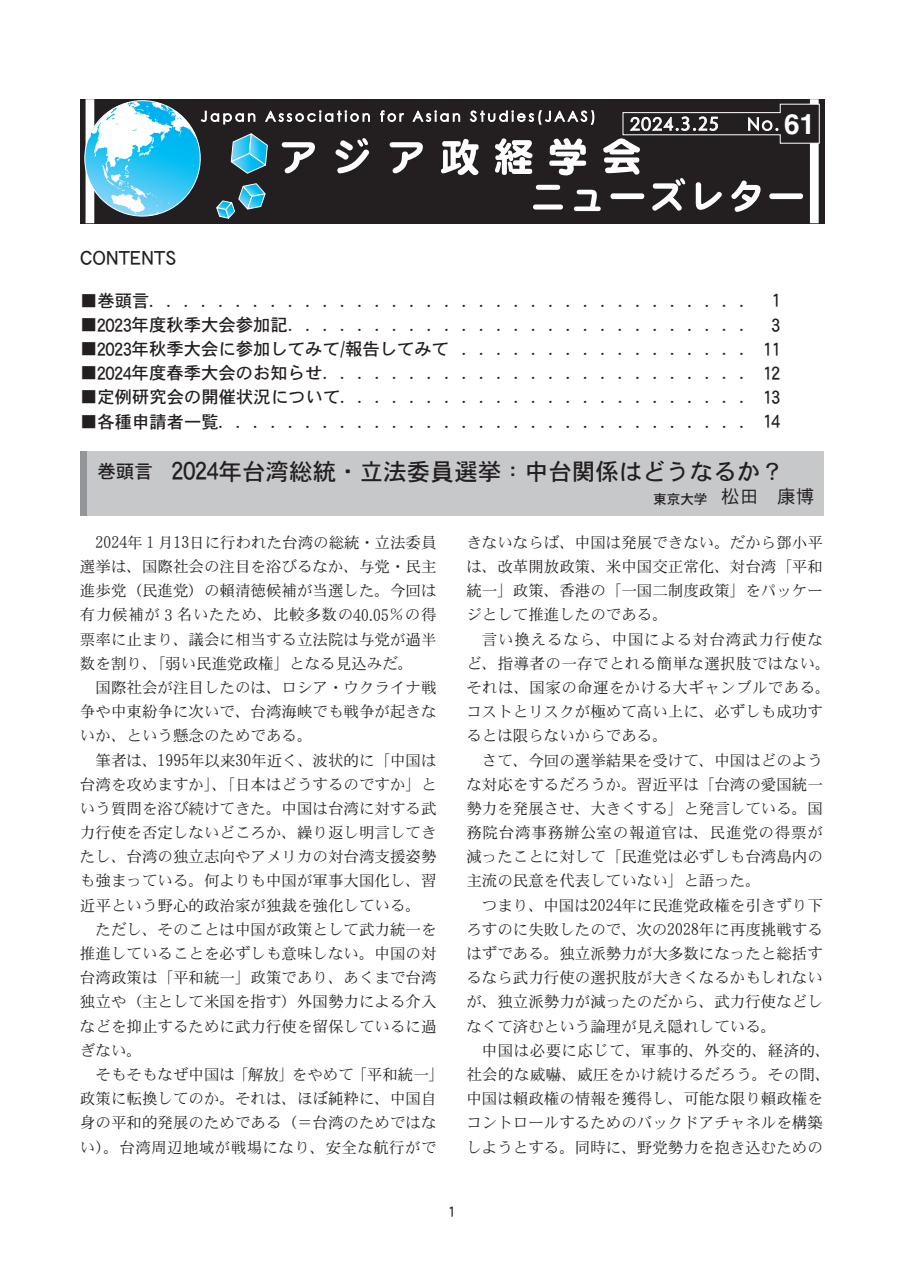
<style>
.page{position:relative;width:903px;height:1275px;background:#fff}
.page>*{position:absolute;margin:0;border:0;box-sizing:border-box;transform-origin:0 0}
.t1{font:700 28px "Helvetica LT Std";color:#fff}
.t2{font:23.62px "DFHS Gothic Pro 5 W5";color:#231f20}
.t3{font:21.7px "DFHS Gothic Pro 5 W5";color:#231f20;scale:.91 1}
.t4{font:18.55px "DFHS Gothic Pro 5 W3";color:#231f20}
.t5{font:17.5px "Century Gothic";color:#fff}
.t6{font:17.32px "DFHS Gothic Pro 5 W5";color:#231f20}
.t7{font:16.1px "DFHS Gothic Pro 5 W5";color:#231f20;scale:.9 1}
.t8{font:15.58px/24.2px "DFHS Mincho Pro 5 W3";color:#231f20;text-align:justify}
.t9{font:15.58px/24.2px "DFHS Mincho Pro 5 W3";letter-spacing:.025em;color:#231f20}
.s1{font-family:"Koz Go Pr 6 N"}
.s2{font-size:20.47px}
.s3{font-size:20.3px}
.s4{font-size:18.55px}
.s5{font-size:27.82px}
.s6{font-family:"DFHS Gothic Pro 5 W5";font-size:13.65px}
.s7{font-size:18.38px}
.s8{font-size:15.92px}
.s9{font-size:18.03px}
</style>
<div class="page">
<div style="left:80px;top:99px;width:744px;height:124px;background:#231f20"></div>
<div style="left:810px;top:99px;width:9px;height:124px;background:#fff"></div>
<svg style="left:84px;top:99px;width:286px;height:124px"></svg>
<svg style="left:380px;top:103px;width:440px;height:109px"></svg>
<div style="left:80px;top:451px;width:7px;height:64px;background:#939598"></div>
<div style="left:87px;top:451px;width:737px;height:64px;background:#c7c8ca"></div>
<p class="t5" style="left:630px;top:112px;width:90px">2024.<span class="s1">3</span>.<span class="s1">25</span></p>
<h1 class="t1" style="left:784px;top:107px;width:33px">61</h1>
<h3 class="t3" style="left:80px;top:245px;width:107px">CONTENTS</h3>
<p class="t6" style="left:80px;top:291px;width:702px">■巻頭言．．．．．．．．．．．．．．．．．．．．．．．．．．．．．．．．．．． <span class="s2">1</span></p>
<p class="t6" style="left:80px;top:315px;width:702px">■<span class="s2">2023</span>年度秋季大会参加記．．．．．．．．．．．．．．．．．．．．．．．．．．． <span class="s2">3</span></p>
<p class="t6" style="left:80px;top:339px;width:702px">■<span class="s2">2023</span>年秋季大会に参加してみて<span class="s3">/</span>報告してみて ．．．．．．．．．．．．．．．．． <span class="s2">11</span></p>
<p class="t6" style="left:80px;top:364px;width:702px">■<span class="s2">2024</span>年度春季大会のお知らせ．．．．．．．．．．．．．．．．．．．．．．．．． <span class="s2">12</span></p>
<p class="t6" style="left:80px;top:388px;width:702px">■定例研究会の開催状況について．．．．．．．．．．．．．．．．．．．．．．．． <span class="s2">13</span></p>
<p class="t6" style="left:80px;top:412px;width:702px">■各種申請者一覧．．．．．．．．．．．．．．．．．．．．．．．．．．．．．．． <span class="s2">14</span></p>
<h2 class="t2" style="left:97px;top:458px;width:688px"><span class="s4">巻頭言　</span><span class="s5">2024</span>年台湾総統・立法委員選挙：中台関係はどうなるか？</h2>
<p class="t4" style="left:653px;top:486px;width:163px"><span class="s6">東京大学</span> 松田　康博</p>
<p class="t8" style="left:80px;top:530px;width:358px;text-indent:15px"><span class="s7">2024</span>年<span class="s8">１</span>月<span class="s7">13</span>日に行われた台湾の総統・立法委員選挙は、国際社会の注目を浴びるなか、与党・民主進歩党（民進党）の賴清徳候補が当選した。今回は有力候補が<span class="s8">３</span>名いたため、比較多数の<span class="s7">40</span><span class="s9">.</span><span class="s7">05</span>％の得票率に止まり、議会に相当する立法院は与党が過半数を割り、「弱い民進党政権」となる見込みだ。</p>
<p class="t8" style="left:80px;top:675px;width:358px;text-indent:16px">国際社会が注目したのは、ロシア・ウクライナ戦争や中東紛争に次いで、台湾海峡でも戦争が起きないか、という懸念のためである。</p>
<p class="t8" style="left:95px;top:748px;width:343px">筆者は、<span class="s7">1995</span>年以来<span class="s7">30</span>年近く、波状的に「中国は</p>
<p class="t8" style="left:80px;top:772px;width:358px">台湾を攻めますか」、「日本はどうするのですか」と</p>
<p class="t8" style="left:80px;top:796px;width:358px">いう質問を浴び続けてきた。中国は台湾に対する武</p>
<p class="t8" style="left:80px;top:820px;width:358px">力行使を否定しないどころか、繰り返し明言してき</p>
<p class="t8" style="left:80px;top:844px;width:358px">たし、台湾の独立志向やアメリカの対台湾支援姿勢</p>
<p class="t8" style="left:80px;top:868px;width:358px">も強まっている。何よりも中国が軍事大国化し、習</p>
<p class="t8" style="left:80px;top:893px;width:343px">近平という野心的政治家が独裁を強化している。</p>
<p class="t8" style="left:95px;top:917px;width:343px">ただし、そのことは中国が政策として武力統一を</p>
<p class="t8" style="left:80px;top:941px;width:358px">推進していることを必ずしも意味しない。中国の対</p>
<p class="t8" style="left:80px;top:965px;width:358px">台湾政策は「平和統一」政策であり、あくまで台湾</p>
<p class="t8" style="left:80px;top:989px;width:358px">独立や（主として米国を指す）外国勢力による介入</p>
<p class="t8" style="left:80px;top:1014px;width:358px">などを抑止するために武力行使を留保しているに過</p>
<p class="t8" style="left:80px;top:1038px;width:64px">ぎない。</p>
<p class="t8" style="left:95px;top:1062px;width:350px">そもそもなぜ中国は「解放」をやめて「平和統一」</p>
<p class="t8" style="left:80px;top:1086px;width:358px">政策に転換してのか。それは、ほぼ純粋に、中国自</p>
<p class="t8" style="left:80px;top:1110px;width:358px">身の平和的発展のためである（＝台湾のためではな</p>
<p class="t9" style="left:80px;top:1135px;width:358px">い）。台湾周辺地域が戦場になり、安全な航行がで</p>
<p class="t8" style="left:466px;top:530px;width:358px">きないならば、中国は発展できない。だから鄧小平は、改革開放政策、米中国交正常化、対台湾「平和統一」政策、香港の「一国二制度政策」をパッケージとして推進したのである。</p>
<p class="t9" style="left:466px;top:627px;width:366px;text-indent:16px">言い換えるなら、中国による対台湾武力行使など、指導者の一存でとれる簡単な選択肢ではない。それは、国家の命運をかける大ギャンブルである。コストとリスクが極めて高い上に、必ずしも成功するとは限らないからである。</p>
<p class="t8" style="left:466px;top:748px;width:358px;text-indent:16px">さて、今回の選挙結果を受けて、中国はどのような対応をするだろうか。習近平は「台湾の愛国統一勢力を発展させ、大きくする」と発言している。国務院台湾事務辦公室の報道官は、民進党の得票が減ったことに対して「民進党は必ずしも台湾島内の主流の民意を代表していない」と語った。</p>
<p class="t8" style="left:466px;top:893px;width:358px;text-indent:15px">つまり、中国は<span class="s7">2024</span>年に民進党政権を引きずり下ろすのに失敗したので、次の<span class="s7">2028</span>年に再度挑戦するはずである。独立派勢力が大多数になったと総括するなら武力行使の選択肢が大きくなるかもしれないが、独立派勢力が減ったのだから、武力行使などしなくて済むという論理が見え隠れしている。</p>
<p class="t8" style="left:466px;top:1038px;width:366px;text-align:left;text-indent:16px">中国は必要に応じて、軍事的、外交的、経済的、社会的な威嚇、威圧をかけ続けるだろう。その間、中国は賴政権の情報を獲得し、可能な限り賴政権をコントロールするためのバックドアチャネルを構築しようとする。同時に、野党勢力を抱き込むための</p>
<p class="t7" style="left:448px;top:1202px;width:10px">1</p>
</div>
